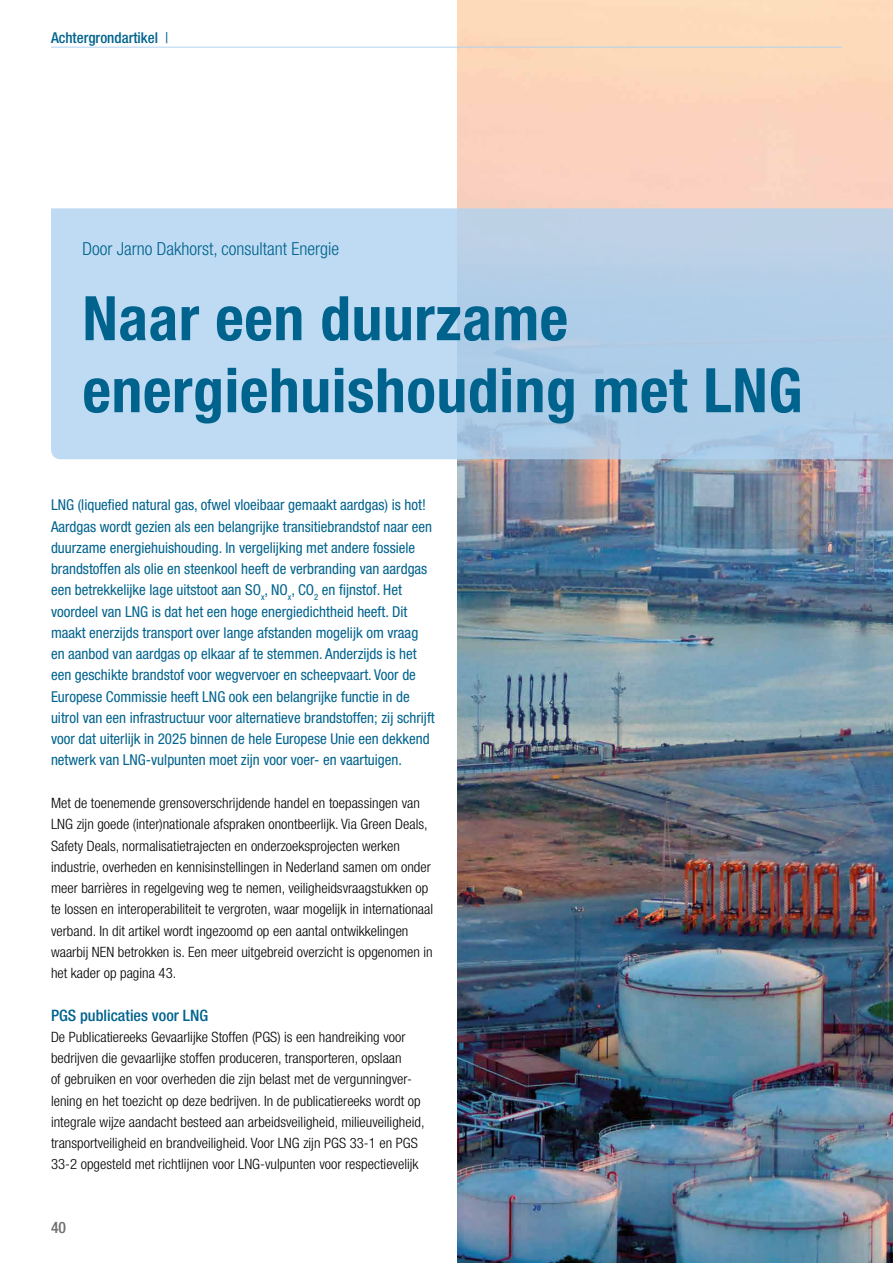
<style>
.page{position:relative;width:893px;height:1263px;background:#fff}
.page>*{position:absolute;margin:0;border:0;box-sizing:border-box;transform-origin:0 0}
.Hoofdstukkop_bold_77{font:700 condensed 61.5px/72px "Helvetica Neue LT Std";letter-spacing:.01em;color:#00638e}
.Auteurnaam_boven_de{font:300 condensed 18px "Helvetica Neue LT Std";color:#00638e}
.Subkop{font:500 condensed 15.75px "Helvetica Neue LT Std";color:#00638e}
.t1{font:500 condensed 15.75px "Helvetica Neue LT Std";color:#706f6f}
.Intro_klein{font:condensed 15px/21.3px "Helvetica Neue LT Std";color:#00638e}
.lijn_bovenaan_pagina{font:500 condensed 15px "Helvetica Neue LT Std";color:#00638e}
.Bodytext{font:300 condensed 14.25px/21.3px "Helvetica Neue LT Std";color:#000}
.s1{font-weight:400}
</style>
<div class="page">
<img style="left:457px;top:0;width:436px;height:1263px">
<svg style="left:51px;top:208px;width:842px;height:251px;background:#b8d4ec"></svg>
<hr style="left:51px;top:47px;width:791px;height:1px;background:#b0d2f0">
<p class="lijn_bovenaan_pagina" style="left:51px;top:28px;width:119px">Achtergrondartikel <span class="s1">|</span></p>
<p class="Auteurnaam_boven_de" style="left:83px;top:238px;width:258px">Door Jarno Dakhorst, consultant Energie</p>
<p class="Hoofdstukkop_bold_77" style="left:83px;top:281px;width:721px">Naar een duurzame energiehuishouding met LNG</p>
<p class="Intro_klein" style="left:51px;top:494px;width:385px">LNG (liquefied natural gas, ofwel vloeibaar gemaakt aardgas) is hot!<br>Aardgas wordt gezien als een belangrijke transitiebrandstof naar een duurzame energiehuishouding. In vergelijking met andere fossiele brandstoffen als olie en steenkool heeft de verbranding van aardgas een betrekkelijke lage uitstoot aan SO<sub>x</sub>, NO<sub>x</sub>, CO<sub>2</sub> en fijnstof. Het voordeel van LNG is dat het een hoge energiedichtheid heeft. Dit maakt enerzijds transport over lange afstanden mogelijk om vraag en aanbod van aardgas op elkaar af te stemmen. Anderzijds is het een geschikte brandstof voor wegvervoer en scheepvaart. Voor de Europese Commissie heeft LNG ook een belangrijke functie in de uitrol van een infrastructuur voor alternatieve brandstoffen; zij schrijft voor dat uiterlijk in 2025 binnen de hele Europese Unie een dekkend netwerk van LNG-vulpunten moet zijn voor voer- en vaartuigen.</p>
<p class="Bodytext" style="left:51px;top:792px;width:384px">Met de toenemende grensoverschrijdende handel en toepassingen van LNG zijn goede (inter)nationale afspraken onontbeerlijk. Via Green Deals, Safety Deals, normalisatietrajecten en onderzoeksprojecten werken industrie, overheden en kennisinstellingen in Nederland samen om onder meer barrières in regelgeving weg te nemen, veiligheidsvraagstukken op te lossen en interoperabiliteit te vergroten, waar mogelijk in internationaal verband. In dit artikel wordt ingezoomd op een aantal ontwikkelingen waarbij NEN betrokken is. Een meer uitgebreid overzicht is opgenomen in het kader op pagina 43.</p>
<p class="Subkop" style="left:51px;top:1005px;width:159px">PGS publicaties voor LNG</p>
<p class="Bodytext" style="left:51px;top:1026px;width:375px">De Publicatiereeks Gevaarlijke Stoffen (PGS) is een handreiking voor bedrijven die gevaarlijke stoffen produceren, transporteren, opslaan<br>of gebruiken en voor overheden die zijn belast met de vergunningver&shy;lening en het toezicht op deze bedrijven. In de publicatiereeks wordt op integrale wijze aandacht besteed aan arbeidsveiligheid, milieuveiligheid, transportveiligheid en brandveiligheid. Voor LNG zijn PGS 33-1 en PGS 33-2 opgesteld met richtlijnen voor LNG-vulpunten voor respectievelijk</p>
<p class="t1" style="left:51px;top:1218px;width:17px">40</p>
</div>
